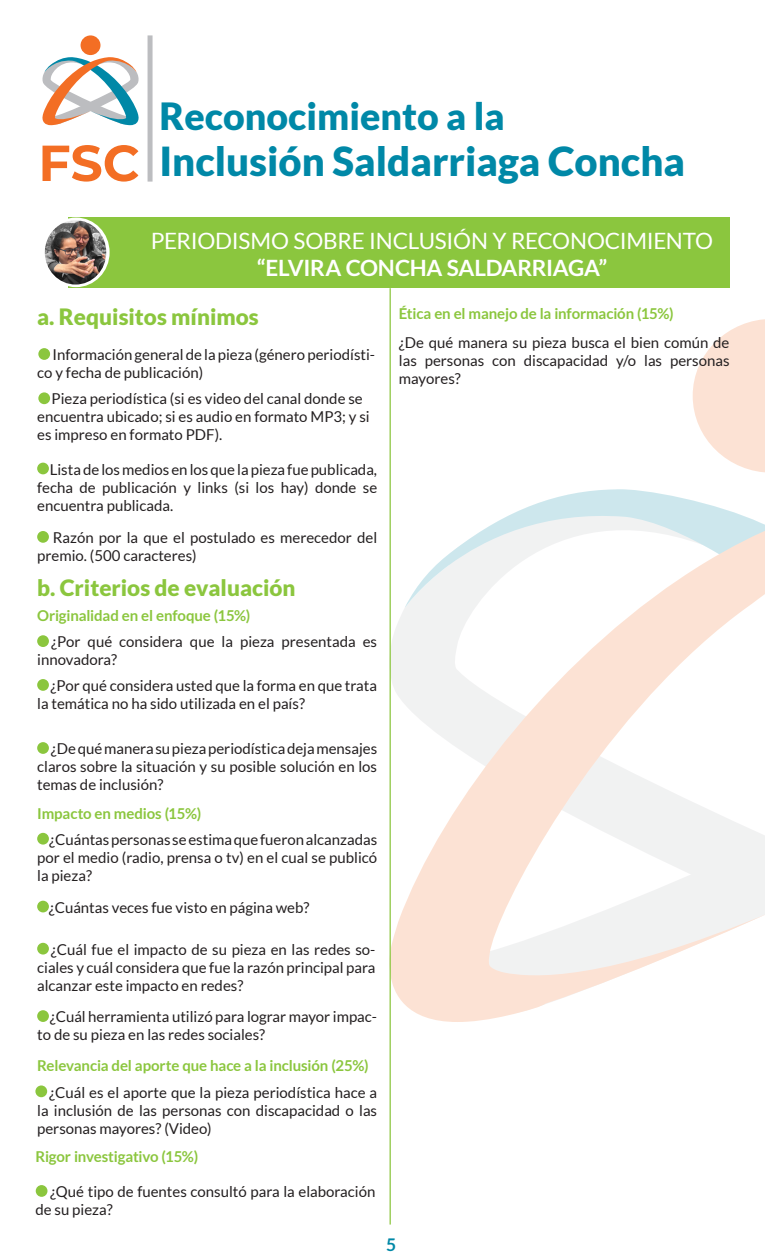
<style>
.page{position:relative;width:765px;height:1260px;background:#fff}
.page>*{position:absolute;margin:0;border:0;box-sizing:border-box;transform-origin:0 0}
.t1{font:900 40px "Lato";color:#0088a7}
.t2{font:900 37.5px "Lato";color:#0088a7}
.t3{font:22.5px/27px "Lato";letter-spacing:-.01em;color:#fff;text-align:center}
.t4{font:900 22.5px "Lato";color:#8bc63e}
.t5{font:700 17.5px "Lato";color:#0088a7}
.t6{font:15px/18px "Lato";color:#231f20}
.t7{font:700 15px "Lato";letter-spacing:-.01em;color:#8bc63e}
.s1{font-weight:700}
</style>
<div class="page">
<svg style="left:693px;top:319px;width:72px;height:154px"></svg>
<svg style="left:389px;top:488px;width:376px;height:534px"></svg>
<svg style="left:43px;top:145px;width:95px;height:37px"></svg>
<div style="left:81px;top:35px;width:19px;height:20px;background:#f36e24;border-radius:50%"></div>
<svg style="left:42px;top:57px;width:97px;height:68px"></svg>
<div style="left:148px;top:35px;width:5px;height:147px;background:#bcbdc0"></div>
<div style="left:68px;top:218px;width:662px;height:70px;background:#8bc63e"></div>
<svg style="left:42px;top:218px;width:68px;height:69px"></svg>
<img style="left:45px;top:220px;width:61px;height:65px">
<hr style="left:390px;top:288px;width:1px;height:937px;background:#8bc63e">
<div style="left:38px;top:348px;width:12px;height:12px;background:#8bc63e;border-radius:50%"></div>
<div style="left:38px;top:392px;width:12px;height:12px;background:#8bc63e;border-radius:50%"></div>
<div style="left:37px;top:463px;width:12px;height:11px;background:#8bc63e;border-radius:50%"></div>
<div style="left:37px;top:531px;width:12px;height:12px;background:#8bc63e;border-radius:50%"></div>
<div style="left:37px;top:635px;width:12px;height:12px;background:#8bc63e;border-radius:50%"></div>
<div style="left:37px;top:679px;width:12px;height:12px;background:#8bc63e;border-radius:50%"></div>
<div style="left:37px;top:742px;width:12px;height:12px;background:#8bc63e;border-radius:50%"></div>
<div style="left:37px;top:833px;width:12px;height:12px;background:#8bc63e;border-radius:50%"></div>
<div style="left:37px;top:901px;width:12px;height:11px;background:#8bc63e;border-radius:50%"></div>
<div style="left:37px;top:943px;width:12px;height:12px;background:#8bc63e;border-radius:50%"></div>
<div style="left:37px;top:1010px;width:12px;height:12px;background:#8bc63e;border-radius:50%"></div>
<div style="left:36px;top:1185px;width:11px;height:12px;background:#8bc63e;border-radius:50%"></div>
<div style="left:35px;top:1085px;width:12px;height:12px;background:#8bc63e;border-radius:50%"></div>
<p class="t2" style="left:159px;top:94px;width:347px">Reconocimiento a la</p>
<p class="t1" style="left:159px;top:138px;width:527px">Inclusión Saldarriaga Concha</p>
<p class="t3" style="left:151px;top:227px;width:564px">PERIODISMO SOBRE INCLUSIÓN Y RECONOCIMIENTO <span class="s1">“ELVIRA CONCHA SALDARRIAGA”</span></p>
<p class="t4" style="left:37px;top:304px;width:223px">a. Requisitos mínimos</p>
<p class="t6" style="left:37px;top:346px;width:339px;text-indent:15px">Información general de la pieza (género periodísti&shy;co y fecha de publicación)</p>
<p class="t6" style="left:37px;top:390px;width:334px;text-indent:14px">Pieza periodística (si es video del canal donde se encuentra ubicado; si es audio en formato MP3; y si es impreso en formato PDF).</p>
<p class="t6" style="left:37px;top:460px;width:342px;text-align:justify;text-indent:13px">Lista de los medios en los que la pieza fue publicada, fecha de publicación y links (si los hay) donde se encuentra publicada.</p>
<p class="t6" style="left:37px;top:529px;width:342px;text-indent:16px">Razón por la que el postulado es merecedor del premio. (500 caracteres)</p>
<p class="t4" style="left:37px;top:575px;width:260px">b. Criterios de evaluación</p>
<p class="t7" style="left:37px;top:607px;width:215px">Originalidad en el enfoque (15%)</p>
<p class="t6" style="left:37px;top:633px;width:341px;text-indent:14px">¿Por qué considera que la pieza presentada es innovadora?</p>
<p class="t6" style="left:37px;top:677px;width:341px;text-indent:13px">¿Por qué considera usted que la forma en que trata la temática no ha sido utilizada en el país?</p>
<p class="t6" style="left:37px;top:740px;width:342px;text-align:justify;text-indent:14px">¿De qué manera su pieza periodística deja mensajes claros sobre la situación y su posible solución en los temas de inclusión?</p>
<p class="t7" style="left:37px;top:805px;width:166px">Impacto en medios (15%)</p>
<p class="t6" style="left:37px;top:830px;width:342px;text-align:justify;text-indent:12px">¿Cuántas personas se estima que fueron alcanzadas por el medio (radio, prensa o tv) en el cual se publicó la pieza?</p>
<p class="t6" style="left:49px;top:898px;width:262px">¿Cuántas veces fue visto en página web?</p>
<p class="t6" style="left:37px;top:940px;width:340px;text-align:justify;text-indent:14px">¿Cuál fue el impacto de su pieza en las redes so&shy;ciales y cuál considera que fue la razón principal para alcanzar este impacto en redes?</p>
<p class="t6" style="left:37px;top:1008px;width:342px;text-indent:13px">¿Cuál herramienta utilizó para lograr mayor impac&shy;to de su pieza en las redes sociales?</p>
<p class="t7" style="left:37px;top:1057px;width:333px">Relevancia del aporte que hace a la inclusión (25%)</p>
<p class="t6" style="left:37px;top:1083px;width:341px;text-align:justify;text-indent:12px">¿Cuál es el aporte que la pieza periodística hace a la inclusión de las personas con discapacidad o las personas mayores? (Video)</p>
<p class="t7" style="left:399px;top:305px;width:276px">Ética en el manejo de la información (15%)</p>
<p class="t6" style="left:399px;top:333px;width:332px;text-align:justify">¿De qué manera su pieza busca el bien común de las personas con discapacidad y/o las personas mayores?</p>
<p class="t7" style="left:35px;top:1148px;width:164px">Rigor investigativo (15%)</p>
<p class="t6" style="left:35px;top:1183px;width:342px;text-indent:15px">¿Qué tipo de fuentes consultó para la elaboración de su pieza?</p>
<p class="t5" style="left:386px;top:1235px;width:12px">5</p>
</div>
